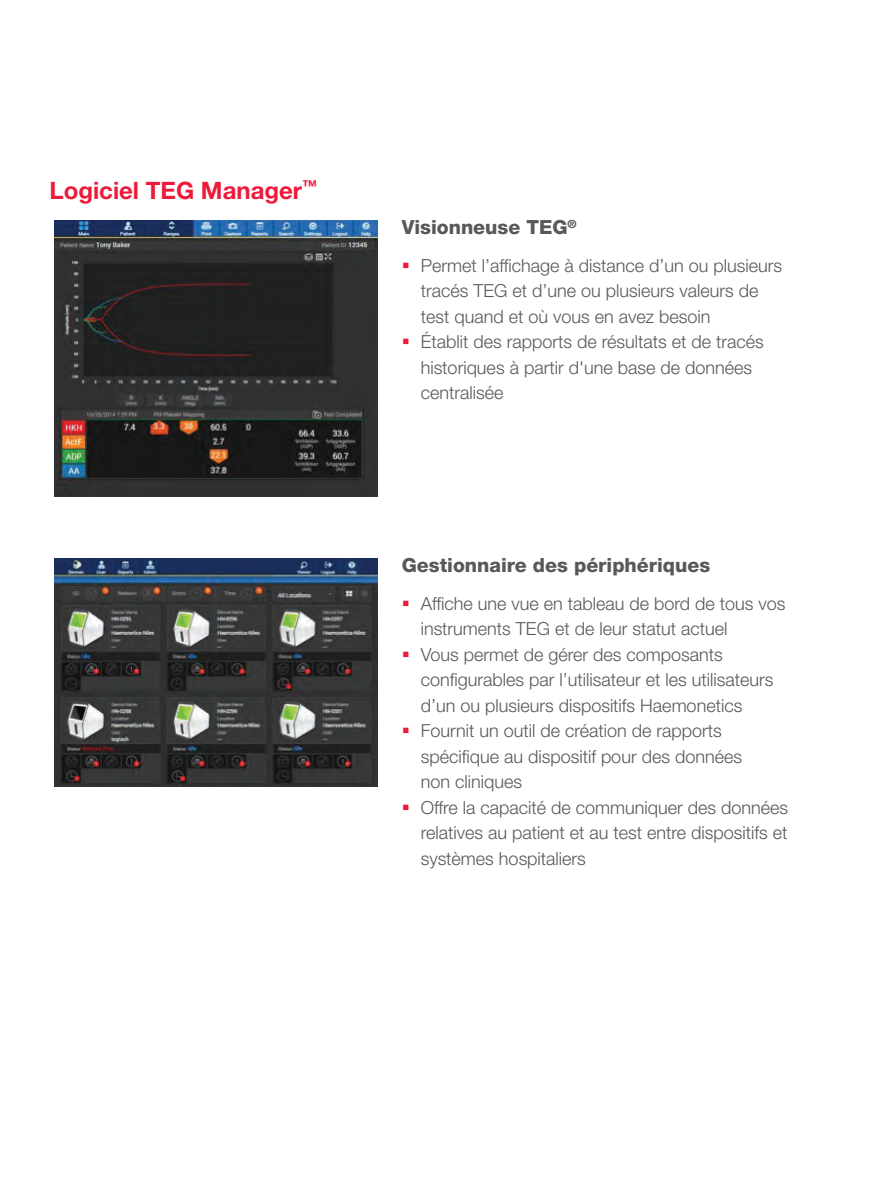
<style>
.page{position:relative;width:891px;height:1188px;background:#fff}
.page>*{position:absolute;margin:0;border:0;box-sizing:border-box;transform-origin:0 0}
.t1{font:700 24px "Helvetica Neue LT Std";color:#ed1a3a}
.t2{font:800 19.5px "Helvetica Neue LT Std";color:#57585a}
.t3{font:300 18px/25.5px "Helvetica Neue LT Std";color:#57585a}
.t4{font:800 11.4px "Helvetica Neue LT Std";color:#5f5f62}
</style>
<div class="page">
<img style="left:54px;top:220px;width:324px;height:277px">
<img style="left:54px;top:558px;width:324px;height:228px">
<h1 class="t1" style="left:50px;top:175px;width:269px">Logiciel TEG Manager<sup>™</sup></h1>
<p class="t2" style="left:402px;top:216px;width:139px">Visionneuse TEG</p>
<p class="t4" style="left:568px;top:217px;width:11px">®</p>
<p class="t3" style="left:421px;top:252px;width:363px">Permet l’affichage à distance d’un ou plusieurs tracés TEG et d’une ou plusieurs valeurs de test quand et où vous en avez besoin<br>Établit des rapports de résultats et de tracés historiques à partir d'une base de données centralisée</p>
<p class="t2" style="left:402px;top:554px;width:310px">Gestionnaire des périphériques</p>
<p class="t3" style="left:421px;top:590px;width:369px">Affiche une vue en tableau de bord de tous vos instruments TEG et de leur statut actuel<br>Vous permet de gérer des composants configurables par l’utilisateur et les utilisateurs d’un ou plusieurs dispositifs Haemonetics Fournit un outil de création de rapports spécifique au dispositif pour des données<br>non cliniques<br>Offre la capacité de communiquer des données relatives au patient et au test entre dispositifs et systèmes hospitaliers</p>
</div>
